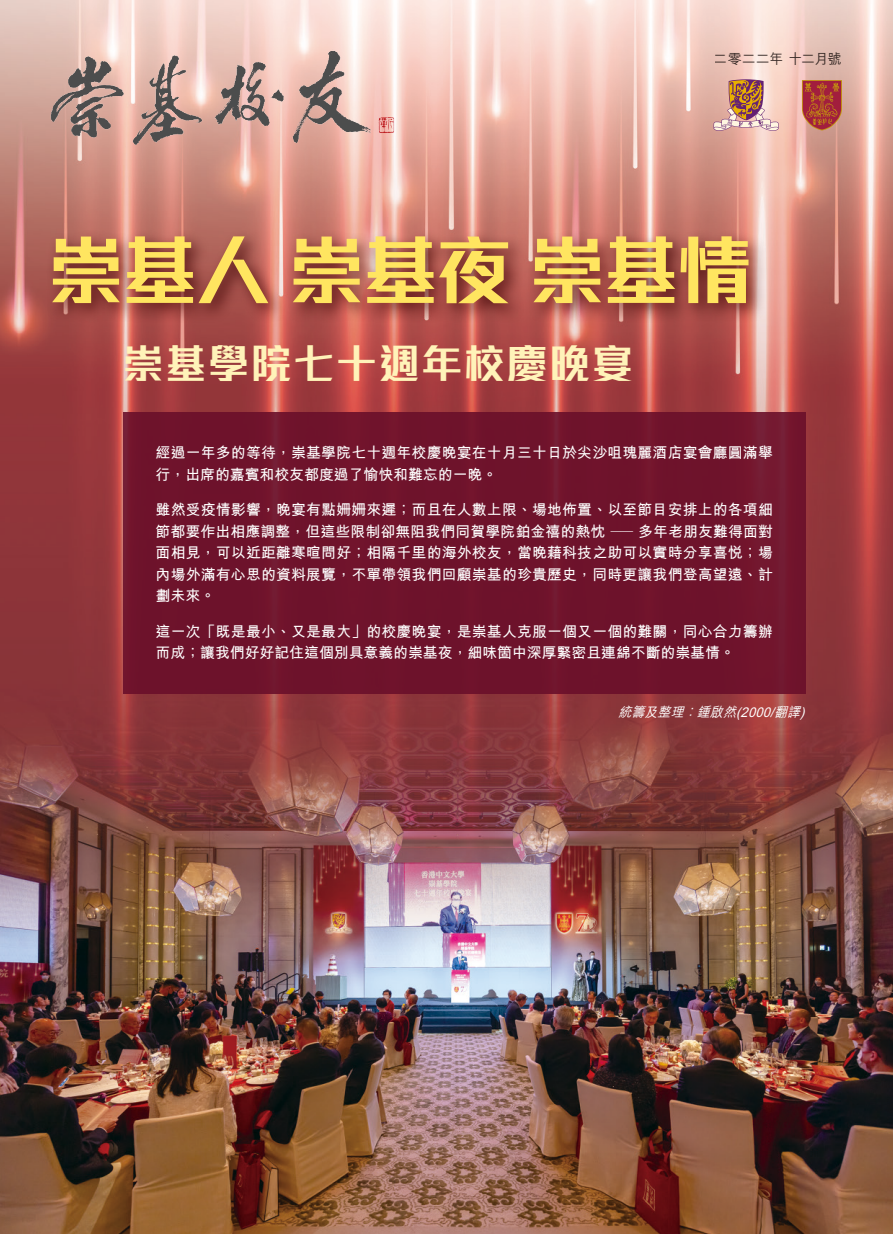
<style>
.page{position:relative;width:893px;height:1234px;background:#fff}
.page>*{position:absolute;margin:0;border:0;box-sizing:border-box;transform-origin:0 0}
.t1{font:700 75.75px "M Stiff Hei HK";letter-spacing:-.025em;color:#ffe560}
.t2{font:700 40.65px "M Stiff Hei HK";letter-spacing:.05em;color:#fff3b9}
.t3{font:700 14.85px/21.5px "M Hei HK";letter-spacing:.015em;color:#fff}
.t4{font:500 13.95px "M Hei HK";letter-spacing:-.015em;color:#231916}
.t5{font:italic 500 13.5px "M Hei HK";color:#fff;scale:.95 1}
</style>
<div class="page">
<img style="left:0;top:0;width:893px;height:1233px">
<svg style="left:802px;top:80px;width:40px;height:50px;background:#af483b"></svg>
<svg style="left:713px;top:79px;width:66px;height:52px;background:#cea08f"></svg>
<img style="left:48px;top:46px;width:351px;height:103px">
<div style="left:45px;top:228px;width:723px;height:95px;background:#3c0001;opacity:.7"></div>
<div style="left:123px;top:412px;width:683px;height:281px;background:#6a0f2a"></div>
<p class="t4" style="left:714px;top:48px;width:130px">二零二二年 十二月號</p>
<h1 class="t1" style="left:48px;top:216px;width:706px">崇基人 崇基夜 崇基情</h1>
<h2 class="t2" style="left:123px;top:334px;width:511px">崇基學院七十週年校慶晚宴</h2>
<p class="t3" style="left:156px;top:441px;width:619px">經過一年多的等待，崇基學院七十週年校慶晚宴在十月三十日於尖沙咀瑰麗酒店宴會廳圓滿舉行，出席的嘉賓和校友都度過了愉快和難忘的一晚。</p>
<p class="t3" style="left:156px;top:498px;width:619px;text-align:justify">雖然受疫情影響，晚宴有點姍姍來遲；而且在人數上限、場地佈置、以至節目安排上的各項細節都要作出相應調整，但這些限制卻無阻我們同賀學院鉑金禧的熱忱 — 多年老朋友難得面對面相見，可以近距離寒暄問好；相隔千里的海外校友，當晚藉科技之助可以實時分享喜悅；場內場外滿有心思的資料展覽，不單帶領我們回顧崇基的珍貴歷史，同時更讓我們登高望遠、計劃未來。</p>
<p class="t3" style="left:156px;top:619px;width:619px">這一次「既是最小、又是最大」的校慶晚宴，是崇基人克服一個又一個的難關，同心合力籌辦而成；讓我們好好記住這個別具意義的崇基夜，細味箇中深厚緊密且連綿不斷的崇基情。</p>
<p class="t5" style="left:618px;top:702px;width:202px">統籌及整理︰鍾啟然(2000/翻譯)</p>
</div>
